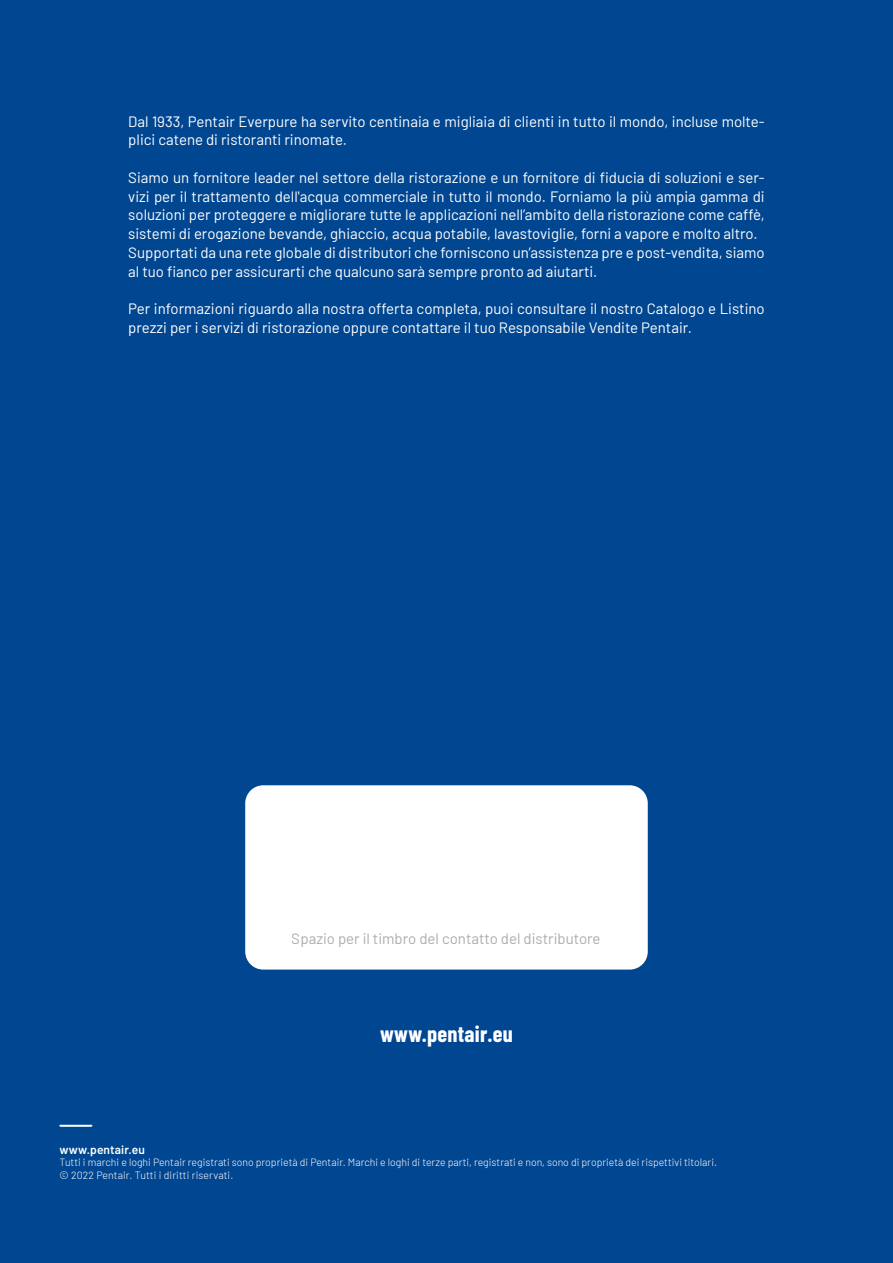
<style>
.page{position:relative;width:893px;height:1263px;background:#004691}
.page>*{position:absolute;margin:0;border:0;box-sizing:border-box;transform-origin:0 0}
.t1{font:700 22.5px "Barlow Condensed";letter-spacing:.01em;color:#fff}
.t2{font:15px/18.8px "Barlow";color:#fff}
.t3{font:15px "Barlow";color:#575756}
.t4{font:600 12px "Barlow";letter-spacing:.01em;color:#fff}
.t5{font:300 10.5px/12.6px "Barlow";color:#fff}
</style>
<div class="page">
<div style="left:60px;top:1125px;width:32px;height:1px;border:2px solid #fff"></div>
<div style="left:245px;top:785px;width:403px;height:184px;background:#fff;border-radius:18px"></div>
<p class="t2" style="left:128px;top:111px;width:638px">Dal 1933, Pentair Everpure ha servito centinaia e migliaia di clienti in tutto il mondo, incluse molte&shy;plici catene di ristoranti rinomate.</p>
<p class="t2" style="left:128px;top:167px;width:638px">Siamo un fornitore leader nel settore della ristorazione e un fornitore di fiducia di soluzioni e ser&shy;vizi per il trattamento dell'acqua commerciale in tutto il mondo. Forniamo la più ampia gamma di soluzioni per proteggere e migliorare tutte le applicazioni nell’ambito della ristorazione come caffè, sistemi di erogazione bevande, ghiaccio, acqua potabile, lavastoviglie, forni a vapore e molto altro.<br>Supportati da una rete globale di distributori che forniscono un’assistenza pre e post-vendita, siamo al tuo fianco per assicurarti che qualcuno sarà sempre pronto ad aiutarti.</p>
<p class="t2" style="left:128px;top:298px;width:638px">Per informazioni riguardo alla nostra offerta completa, puoi consultare il nostro Catalogo e Listino prezzi per i servizi di ristorazione oppure contattare il tuo Responsabile Vendite Pentair.</p>
<p class="t3" style="left:292px;top:928px;width:310px">Spazio per il timbro del contatto del distributore</p>
<h1 class="t1" style="left:380px;top:1018px;width:134px">www.pentair.eu</h1>
<p class="t4" style="left:60px;top:1141px;width:87px">www.pentair.eu</p>
<p class="t5" style="left:60px;top:1155px;width:659px">Tutti i marchi e loghi Pentair registrati sono proprietà di Pentair. Marchi e loghi di terze parti, registrati e non, sono di proprietà dei rispettivi titolari. © 2022 Pentair. Tutti i diritti riservati.</p>
</div>
